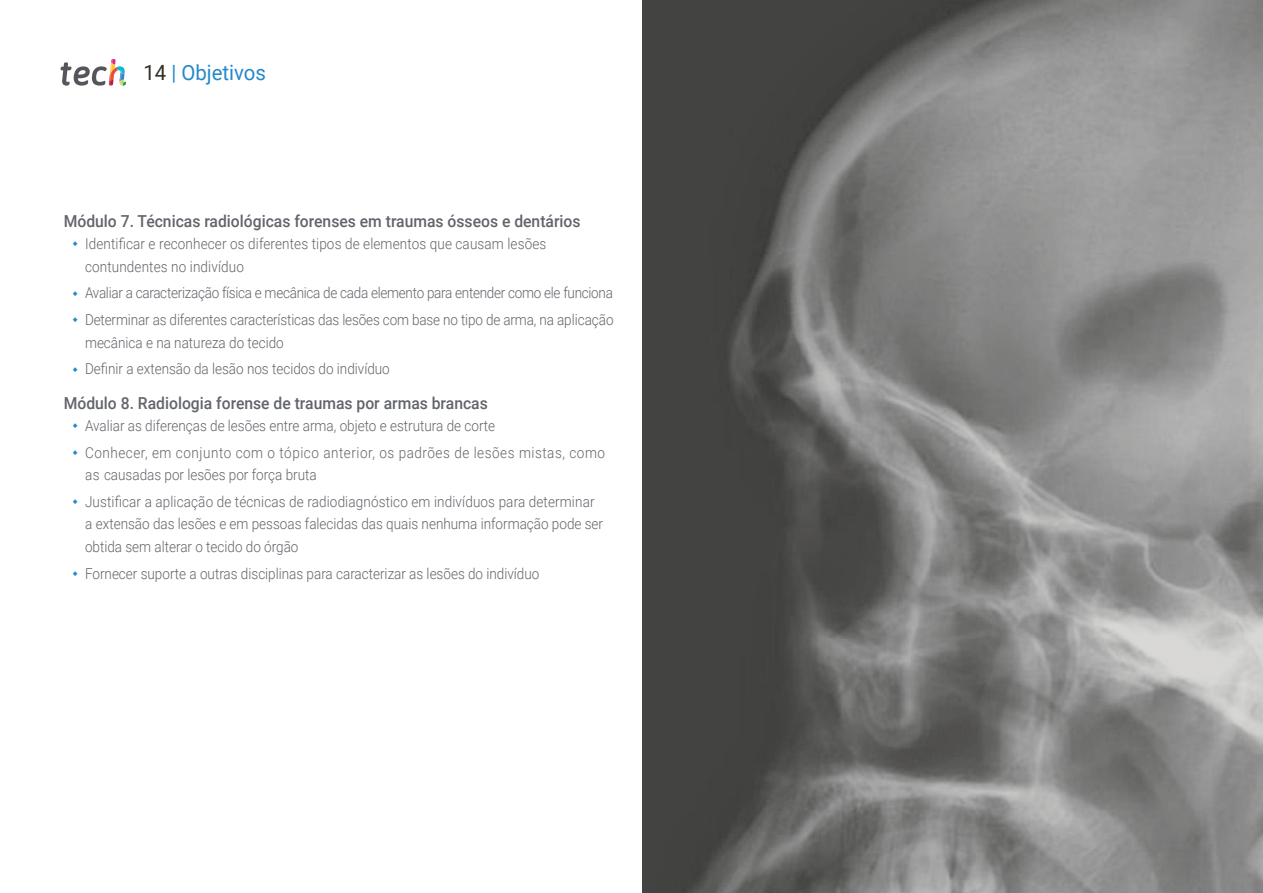
<style>
.page{position:relative;width:1263px;height:893px;background:#fff}
.page>*{position:absolute;margin:0;border:0;box-sizing:border-box;transform-origin:0 0}
.t1{font:21px "Roboto";color:#2488c9}
.t2{font:500 16.5px "Roboto";color:#61646a;scale:.95 1}
.t3{font:300 15px/22.5px "Roboto";color:#61646a;scale:.9 1}
.t4{font:300 15px/26.7px "Roboto";letter-spacing:-.02em;color:#61646a;scale:.9 1}
.t5{font:300 15px/26.7px "Roboto";letter-spacing:.03em;color:#61646a;scale:.9 1}
.s1{color:#312e20}
</style>
<div class="page">
<img style="left:642px;top:0;width:621px;height:893px">
<svg style="left:61px;top:59px;width:65px;height:27px"></svg>
<h1 class="t1" style="left:144px;top:57px;width:124px"><span class="s1">14</span> | Objetivos</h1>
<p class="t2" style="left:64px;top:209px;width:545px">Módulo 7. Técnicas radiológicas forenses em traumas ósseos e dentários</p>
<p class="t3" style="left:85px;top:232px;width:514px">Identificar e reconhecer os diferentes tipos de elementos que causam lesões contundentes no indivíduo</p>
<p class="t4" style="left:85px;top:279px;width:589px">Avaliar a caracterização física e mecânica de cada elemento para entender como ele funciona<br>Determinar as diferentes características das lesões com base no tipo de arma, na aplicação</p>
<p class="t3" style="left:85px;top:328px;width:340px;line-height:26.7px">mecânica e na natureza do tecido<br>Definir a extensão da lesão nos tecidos do indivíduo</p>
<p class="t2" style="left:64px;top:391px;width:448px">Módulo 8. Radiologia forense de traumas por armas brancas</p>
<p class="t5" style="left:85px;top:412px;width:579px">Avaliar as diferenças de lesões entre arma, objeto e estrutura de corte<br>Conhecer, em conjunto com o tópico anterior, os padrões de lesões mistas, como</p>
<p class="t3" style="left:85px;top:461px;width:568px;line-height:26.7px">as causadas por lesões por força bruta<br>Justificar a aplicação de técnicas de radiodiagnóstico em indivíduos para determinar</p>
<p class="t3" style="left:85px;top:512px;width:577px">a extensão das lesões e em pessoas falecidas das quais nenhuma informação pode ser obtida sem alterar o tecido do órgão</p>
<p class="t3" style="left:85px;top:562px;width:506px">Fornecer suporte a outras disciplinas para caracterizar as lesões do indivíduo</p>
</div>
